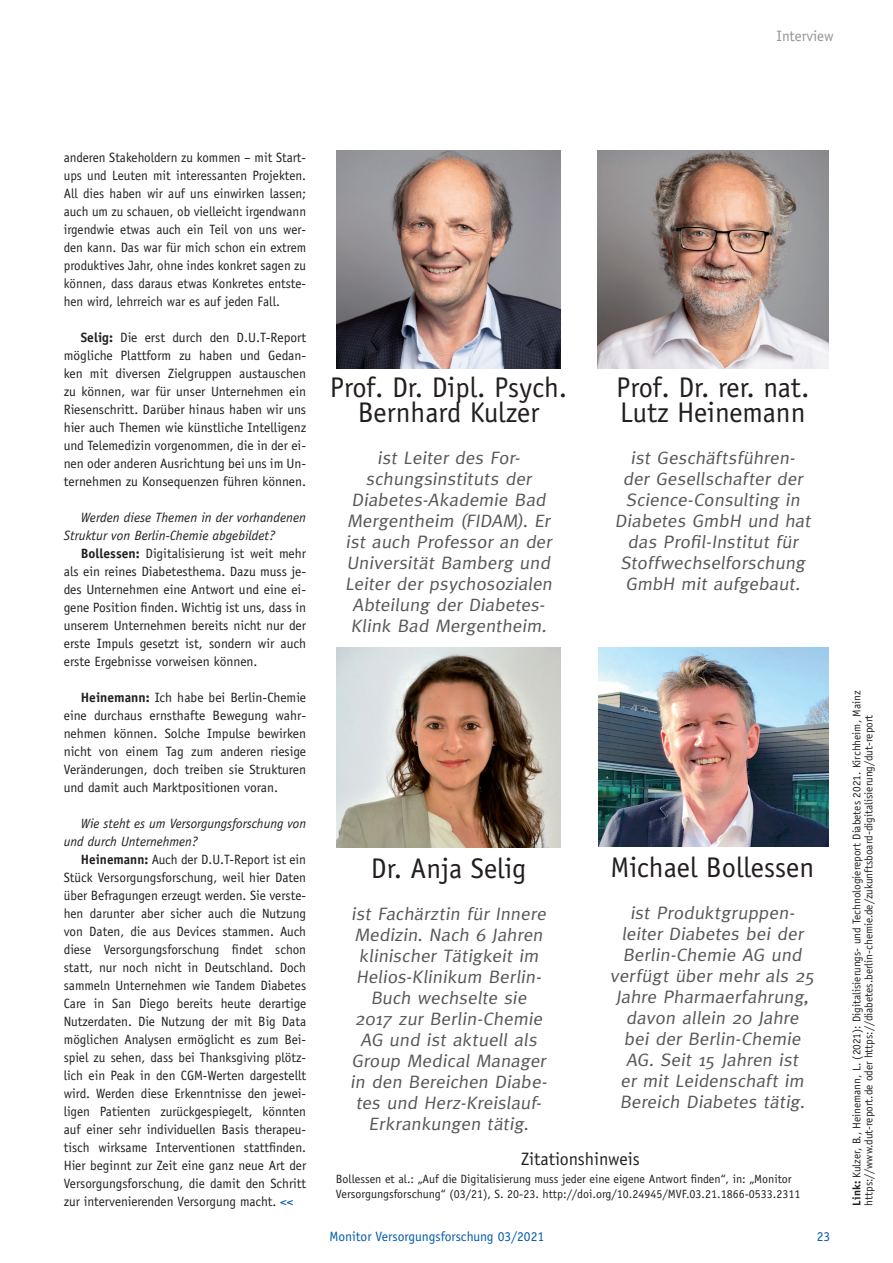
<style>
.page{position:relative;width:893px;height:1263px;background:#fff}
.page>*{position:absolute;margin:0;border:0;box-sizing:border-box;transform-origin:0 0}
.t1{font:28.5px/24.8px "Officina Sans";color:#231f20;text-align:center}
.t2{font:18px/21px "Meta";letter-spacing:.035em;color:#57585a;text-align:center;scale:1.06 1}
.t3{font:18px "Officina Sans";color:#231f20}
.t4{font:15px "Officina Sans";color:#939598}
.t5{font:13.5px/18px "Officina Sans";color:#231f20;text-align:justify}
.t6{font:italic 13.5px/18px "Officina Sans";color:#231f20}
.t7{font:13.5px "Officina Sans";color:#015aaa}
.t8{font:12px/14.4px "Officina Sans";color:#231f20}
.t9{font:11.25px/12px "Officina Sans";color:#231f20}
.s1{font-weight:700}
.s2{color:#015aaa}
</style>
<div class="page">
<img style="left:337px;top:150px;width:223px;height:219px">
<img style="left:337px;top:648px;width:223px;height:200px">
<img style="left:597px;top:150px;width:231px;height:219px">
<img style="left:598px;top:648px;width:230px;height:198px">
<p class="t4" style="left:776px;top:27px;width:58px">Interview</p>
<p class="t5" style="left:64px;top:148px;width:244px">anderen Stakeholdern zu kommen – mit Start&shy;ups und Leuten mit interessanten Projekten.<br>All dies haben wir auf uns einwirken lassen; auch um zu schauen, ob vielleicht irgendwann irgendwie etwas auch ein Teil von uns wer&shy;den kann. Das war für mich schon ein extrem produktives Jahr, ohne indes konkret sagen zu können, dass daraus etwas Konkretes entste&shy;hen wird, lehrreich war es auf jeden Fall.</p>
<p class="t5" style="left:64px;top:328px;width:244px;text-indent:17px"><span class="s1">Selig:</span> Die erst durch den D.U.T-Report mögliche Plattform zu haben und Gedan&shy;ken mit diversen Zielgruppen austauschen zu können, war für unser Unternehmen ein Riesenschritt. Darüber hinaus haben wir uns hier auch Themen wie künstliche Intelligenz und Telemedizin vorgenommen, die in der ei&shy;nen oder anderen Ausrichtung bei uns im Un&shy;ternehmen zu Konsequenzen führen können.</p>
<p class="t6" style="left:64px;top:508px;width:244px;text-indent:17px">Werden diese Themen in der vorhandenen<br>Struktur von Berlin-Chemie abgebildet?</p>
<p class="t5" style="left:64px;top:544px;width:244px;text-indent:17px"><span class="s1">Bollessen:</span> Digitalisierung ist weit mehr als ein reines Diabetesthema. Dazu muss je&shy;des Unternehmen eine Antwort und eine ei&shy;gene Position finden. Wichtig ist uns, dass in unserem Unternehmen bereits nicht nur der erste Impuls gesetzt ist, sondern wir auch erste Ergebnisse vorweisen können.</p>
<p class="t5" style="left:64px;top:688px;width:244px;text-indent:17px"><span class="s1">Heinemann:</span> Ich habe bei Berlin-Chemie eine durchaus ernsthafte Bewegung wahr&shy;nehmen können. Solche Impulse bewirken nicht von einem Tag zum anderen riesige Veränderungen, doch treiben sie Strukturen und damit auch Marktpositionen voran.</p>
<p class="t6" style="left:64px;top:814px;width:244px;text-indent:17px">Wie steht es um Versorgungsforschung von und durch Unternehmen?</p>
<p class="t5" style="left:64px;top:850px;width:244px;text-indent:17px"><span class="s1">Heinemann:</span> Auch der D.U.T-Report ist ein Stück Versorgungsforschung, weil hier Daten über Befragungen erzeugt werden. Sie verste&shy;hen darunter aber sicher auch die Nutzung von Daten, die aus Devices stammen. Auch diese Versorgungsforschung findet schon statt, nur noch nicht in Deutschland. Doch sammeln Unternehmen wie Tandem Diabetes Care in San Diego bereits heute derartige Nutzerdaten. Die Nutzung der mit Big Data möglichen Analysen ermöglicht es zum Bei&shy;spiel zu sehen, dass bei Thanksgiving plötz&shy;lich ein Peak in den CGM-Werten dargestellt wird. Werden diese Erkenntnisse den jewei&shy;ligen Patienten zurückgespiegelt, könnten auf einer sehr individuellen Basis therapeu&shy;tisch wirksame Interventionen stattfinden.<br>Hier beginnt zur Zeit eine ganz neue Art der Versorgungsforschung, die damit den Schritt zur intervenierenden Versorgung macht. <span class="s2">&lt;&lt;</span></p>
<h1 class="t1" style="left:330px;top:375px;width:239px">Prof. Dr. Dipl. Psych.<br>Bernhard Kulzer</h1>
<h2 class="t2" style="left:345px;top:447px;width:200px">ist Leiter des For&shy;schungsinstituts der<br>Diabetes-Akademie Bad<br>Mergentheim (FIDAM). Er ist auch Professor an der<br>Universität Bamberg und<br>Leiter der psychosozialen<br>Abteilung der Diabetes-<br>Klink Bad Mergentheim.</h2>
<h1 class="t1" style="left:616px;top:375px;width:195px;text-align:left">Prof. Dr. rer. nat.<br>Lutz Heinemann</h1>
<h2 class="t2" style="left:615px;top:447px;width:189px">ist Geschäftsführen&shy;der Gesellschafter der<br>Science-Consulting in<br>Diabetes GmbH und hat das Profil-Institut für<br>Stoffwechselforschung<br>GmbH mit aufgebaut.</h2>
<h1 class="t1" style="left:371px;top:856px;width:157px">Dr. Anja Selig</h1>
<p class="t2" style="left:350px;top:903px;width:190px">ist Fachärztin für Innere<br>Medizin. Nach 6 Jahren klinischer Tätigkeit im<br>Helios-Klinikum Berlin-<br>Buch wechselte sie<br>2017 zur Berlin-Chemie<br>AG und ist aktuell als<br>Group Medical Manager in den Bereichen Diabe&shy;tes und Herz-Kreislauf-<br>Erkrankungen tätig.</p>
<h1 class="t1" style="left:610px;top:855px;width:205px">Michael Bollessen</h1>
<h2 class="t2" style="left:610px;top:902px;width:197px">ist Produktgruppen&shy;leiter Diabetes bei der<br>Berlin-Chemie AG und verfügt über mehr als 25<br>Jahre Pharmaerfahrung, davon allein 20 Jahre bei der Berlin-Chemie<br>AG. Seit 15 Jahren ist<br>er mit Leidenschaft im<br>Bereich Diabetes tätig.</h2>
<h2 class="t3" style="left:521px;top:1148px;width:120px">Zitationshinweis</h2>
<p class="t8" style="left:336px;top:1172px;width:466px">Bollessen et al.: „Auf die Digitalisierung muss jeder eine eigene Antwort finden“, in: „Monitor<br>Versorgungsforschung“ (03/21), S. 20-23. http://doi.org/10.24945/MVF.03.21.1866-0533.2311</p>
<p class="t7" style="left:330px;top:1228px;width:216px">Monitor Versorgungsforschung 03/2021</p>
<p class="t7" style="left:817px;top:1228px;width:15px">23</p>
<p class="t9" style="left:851px;top:1205px;width:516px;rotate:-90deg"><span class="s1">Link:</span> Kulzer, B., Heinemann, L. (2021): Digitalisierungs- und Technologiereport Diabetes 2021. Kirchheim, Mainz https://www.dut-report.de oder https://diabetes.berlin-chemie.de/zukunftsboard-digitalisierung/dut-report</p>
</div>
